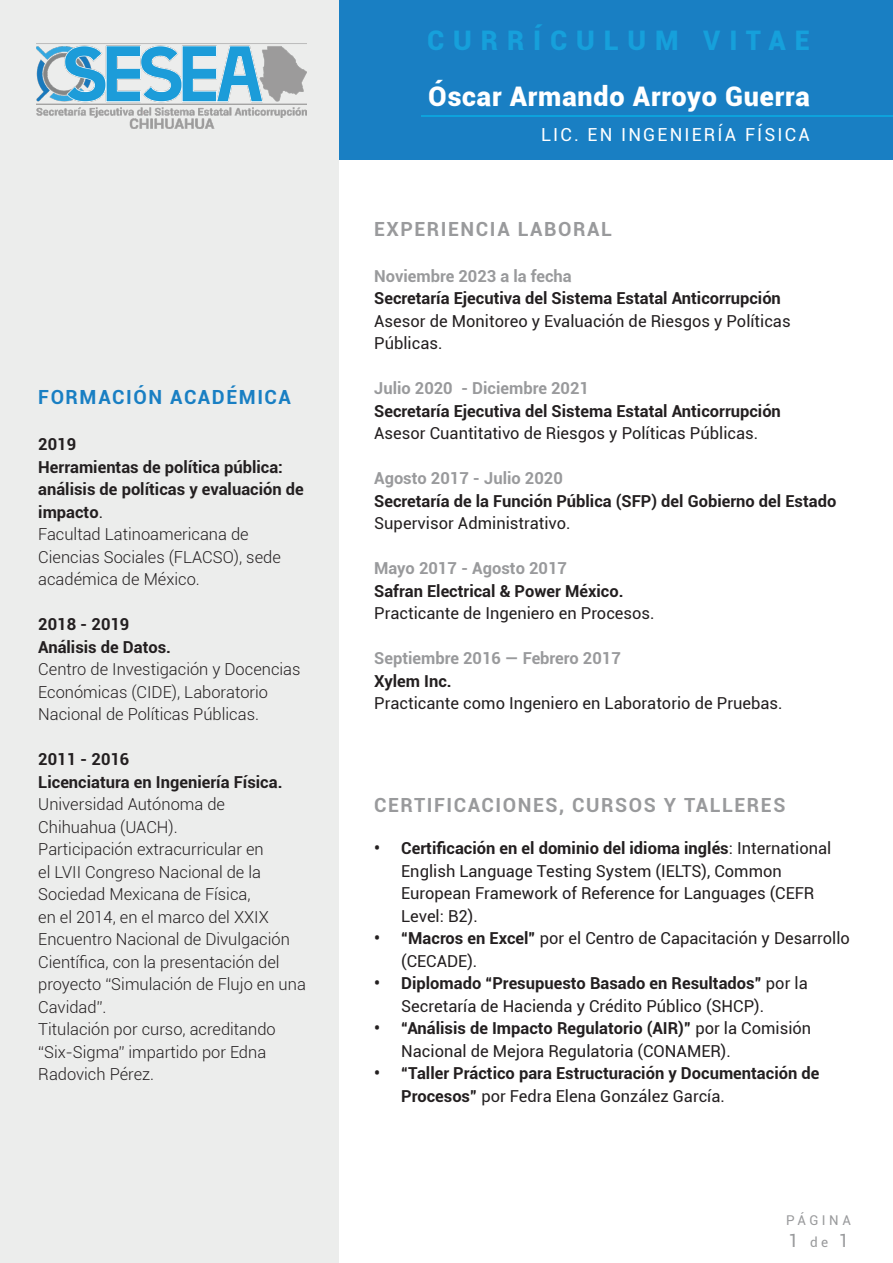
<style>
.page{position:relative;width:893px;height:1263px;background:#fff}
.page>*{position:absolute;margin:0;border:0;box-sizing:border-box;transform-origin:0 0}
.t1{font:900 27px "Roboto";letter-spacing:.03em;color:#fff}
.t2{font:900 27px "Roboto";letter-spacing:.33em;color:#16a0db}
.t3{font:700 19.5px "Roboto";letter-spacing:.08em;color:#999a9c}
.t4{font:700 19.5px "Roboto";letter-spacing:.08em;color:#197fc3}
.t5{font:18px "Roboto";letter-spacing:.12em;color:#fff}
.t6{font:18px "Roboto";color:#999a9c}
.t7{font:16.5px/22.5px "Roboto";color:#231f20}
.t8{font:300 16.5px/22.5px "Roboto";color:#231f20}
.t9{font:700 16.5px/22.5px "Roboto";color:#231f20}
.t10{font:700 16.5px "Roboto";color:#999a9c}
.t11{font:13.5px "Roboto";letter-spacing:.26em;color:#999a9c}
.s1{font-weight:400}
.s2{font-weight:700}
.s3{font-size:13.5px}
</style>
<div class="page">
<div style="left:0;top:0;width:893px;height:159px;background:#197fc3"></div>
<div style="left:0;top:0;width:339px;height:1263px;background:#ecedec"></div>
<img style="left:36px;top:43px;width:270px;height:85px">
<hr style="left:421px;top:115px;width:472px;height:2px;background:#0da2dc">
<p class="t4" style="left:38px;top:384px;width:254px">FORMACIÓN ACADÉMICA</p>
<p class="t9" style="left:38px;top:433px;width:39px">2019</p>
<p class="t9" style="left:38px;top:455px;width:267px">Herramientas de política pública: análisis de políticas y evaluación de impacto<span class="s1">.</span></p>
<p class="t8" style="left:38px;top:523px;width:244px">Facultad Latinoamericana de<br>Ciencias Sociales (FLACSO), sede académica de México.</p>
<p class="t9" style="left:38px;top:613px;width:93px">2018 - 2019</p>
<p class="t9" style="left:38px;top:635px;width:134px">Análisis de Datos.</p>
<p class="t8" style="left:38px;top:658px;width:264px">Centro de Investigación y Docencias<br>Económicas (CIDE), Laboratorio<br>Nacional de Políticas Públicas.</p>
<p class="t9" style="left:38px;top:748px;width:93px">2011 - 2016</p>
<p class="t9" style="left:38px;top:770px;width:246px">Licenciatura en Ingeniería Física.</p>
<p class="t8" style="left:38px;top:793px;width:188px">Universidad Autónoma de<br>Chihuahua (UACH).</p>
<p class="t8" style="left:38px;top:838px;width:269px">Participación extracurricular en<br>el LVII Congreso Nacional de la<br>Sociedad Mexicana de Física,<br>en el 2014, en el marco del XXIX<br>Encuentro Nacional de Divulgación<br>Científica, con la presentación del proyecto “Simulación de Flujo en una<br>Cavidad”.</p>
<p class="t8" style="left:38px;top:1018px;width:239px">Titulación por curso, acreditando “Six-Sigma” impartido por Edna<br>Radovich Pérez.</p>
<p class="t2" style="left:427px;top:21px;width:384px">CURRÍCULUM VITAE</p>
<p class="t1" style="left:428px;top:77px;width:383px">Óscar Armando Arroyo Guerra</p>
<p class="t5" style="left:541px;top:122px;width:270px">LIC. EN INGENIERÍA FÍSICA</p>
<p class="t3" style="left:374px;top:215px;width:239px">EXPERIENCIA LABORAL</p>
<p class="t10" style="left:374px;top:264px;width:199px">Noviembre 2023 a la fecha</p>
<p class="t9" style="left:374px;top:286px;width:408px">Secretaría Ejecutiva del Sistema Estatal Anticorrupción</p>
<p class="t7" style="left:374px;top:309px;width:418px">Asesor de Monitoreo y Evaluación de Riesgos y Políticas<br>Públicas.</p>
<p class="t10" style="left:374px;top:377px;width:216px">Julio 2020 - Diciembre 2021</p>
<p class="t9" style="left:374px;top:399px;width:408px">Secretaría Ejecutiva del Sistema Estatal Anticorrupción</p>
<p class="t7" style="left:374px;top:421px;width:386px">Asesor Cuantitativo de Riesgos y Políticas Públicas.</p>
<p class="t10" style="left:374px;top:467px;width:190px">Agosto 2017 - Julio 2020</p>
<p class="t9" style="left:374px;top:489px;width:464px">Secretaría de la Función Pública (SFP) del Gobierno del Estado</p>
<p class="t7" style="left:374px;top:511px;width:198px">Supervisor Administrativo.</p>
<p class="t10" style="left:374px;top:557px;width:194px">Mayo 2017 - Agosto 2017</p>
<p class="t9" style="left:374px;top:579px;width:251px">Safran Electrical &amp; Power México.</p>
<p class="t7" style="left:374px;top:601px;width:282px">Practicante de Ingeniero en Procesos.</p>
<p class="t10" style="left:374px;top:647px;width:248px">Septiembre 2016 — Febrero 2017</p>
<p class="t9" style="left:374px;top:669px;width:79px">Xylem Inc.</p>
<p class="t7" style="left:374px;top:691px;width:410px">Practicante como Ingeniero en Laboratorio de Pruebas.</p>
<p class="t3" style="left:374px;top:791px;width:413px">CERTIFICACIONES, CURSOS Y TALLERES</p>
<p class="t7" style="left:401px;top:836px;width:432px;text-indent:-27px"><span class="s2">• Certificación en el dominio del idioma inglés</span>: International English Language Testing System (IELTS), Common European Framework of Reference for Languages (CEFR Level: B2).</p>
<p class="t7" style="left:401px;top:926px;width:450px;text-indent:-27px"><span class="s2">• “Macros en Excel”</span> por el Centro de Capacitación y Desarrollo (CECADE).</p>
<p class="t7" style="left:401px;top:971px;width:408px;text-indent:-27px"><span class="s2">• Diplomado “Presupuesto Basado en Resultados”</span> por la<br>Secretaría de Hacienda y Crédito Público (SHCP).</p>
<p class="t7" style="left:401px;top:1016px;width:412px;text-indent:-27px"><span class="s2">• “Análisis de Impacto Regulatorio (AIR)”</span> por la Comisión<br>Nacional de Mejora Regulatoria (CONAMER).</p>
<p class="t9" style="left:401px;top:1061px;width:420px;text-indent:-27px">• “Taller Práctico para Estructuración y Documentación de<br>Procesos” <span class="s1">por Fedra Elena González García.</span></p>
<p class="t11" style="left:786px;top:1211px;width:66px">PÁGINA</p>
<p class="t6" style="left:788px;top:1228px;width:62px">1 <span class="s3">d e</span> 1</p>
</div>
